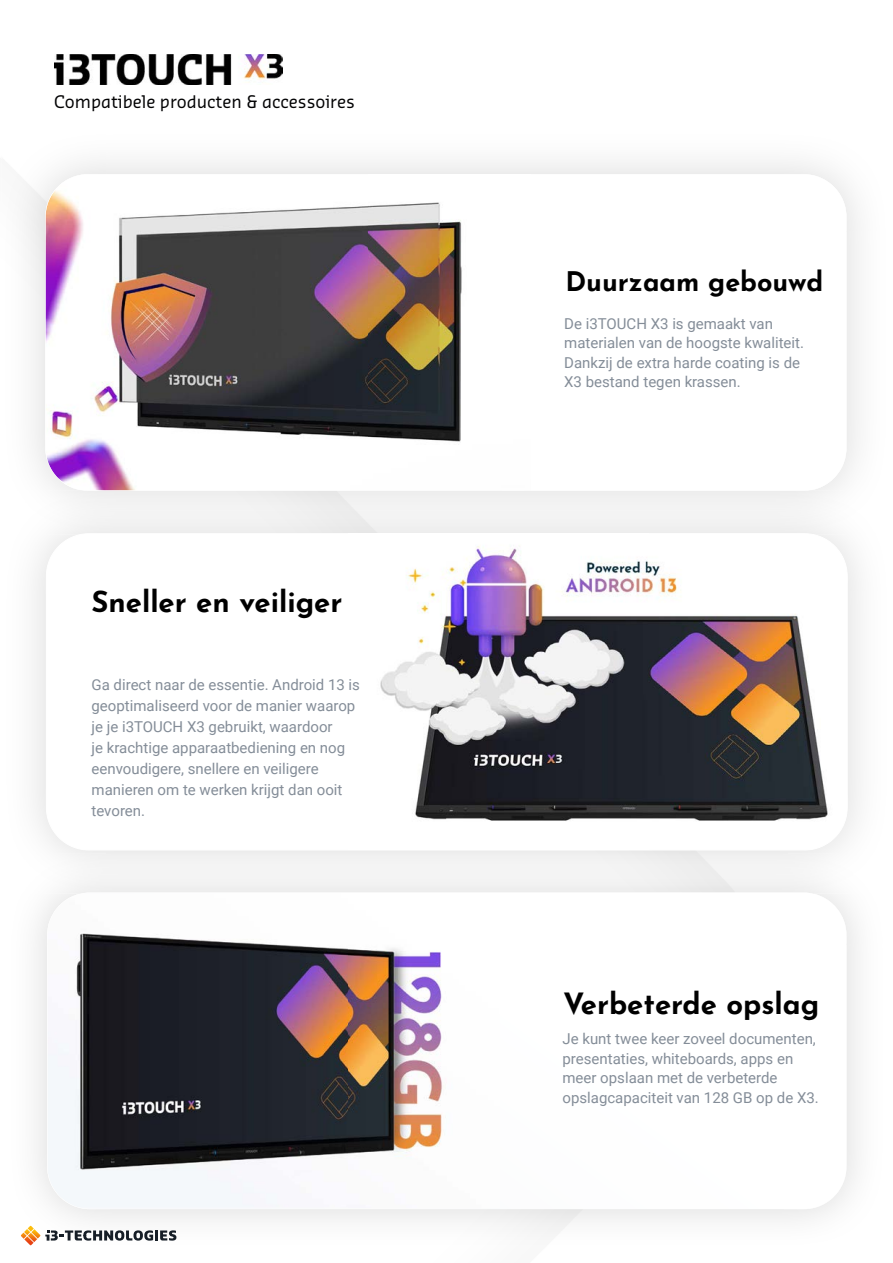
<style>
.page{position:relative;width:893px;height:1263px;background:#fff}
.page>*{position:absolute;margin:0;border:0;box-sizing:border-box;transform-origin:0 0}
.t1{font:700 29.25px "Josefin Sans";color:#000}
.t2{font:700 27px "Josefin Sans";color:#000}
.t3{font:16.95px "Sansa";color:#020203}
.t4{font:15px/19.5px "Roboto";color:#848d98}
</style>
<div class="page">
<svg style="left:45px;top:174px;width:801px;height:316px"></svg>
<svg style="left:47px;top:894px;width:799px;height:315px"></svg>
<img style="left:80px;top:892px;width:734px;height:2px">
<img style="left:380px;top:546px;width:432px;height:275px">
<svg style="left:21px;top:1226px;width:155px;height:19px"></svg>
<img style="left:54px;top:54px;width:228px;height:31px">
<p class="t3" style="left:54px;top:91px;width:302px">Compatibele producten &amp; accessoires</p>
<h1 class="t1" style="left:91px;top:576px;width:252px">Sneller en veiliger</h1>
<p class="t4" style="left:92px;top:673px;width:270px;line-height:21px">Ga direct naar de essentie. Android 13 is geoptimaliseerd voor de manier waarop je je i3TOUCH X3 gebruikt, waardoor<br>je krachtige apparaatbediening en nog eenvoudigere, snellere en veiligere manieren om te werken krijgt dan ooit tevoren.</p>
<h2 class="t2" style="left:565px;top:257px;width:259px">Duurzaam gebouwd</h2>
<p class="t4" style="left:564px;top:313px;width:241px">De i3TOUCH X3 is gemaakt van materialen van de hoogste kwaliteit.<br>Dankzij de extra harde coating is de<br>X3 bestand tegen krassen.</p>
<h1 class="t1" style="left:563px;top:977px;width:258px">Verbeterde opslag</h1>
<p class="t4" style="left:562px;top:1029px;width:258px">Je kunt twee keer zoveel documenten, presentaties, whiteboards, apps en meer opslaan met de verbeterde opslagcapaciteit van 128 GB op de X3.</p>
</div>
